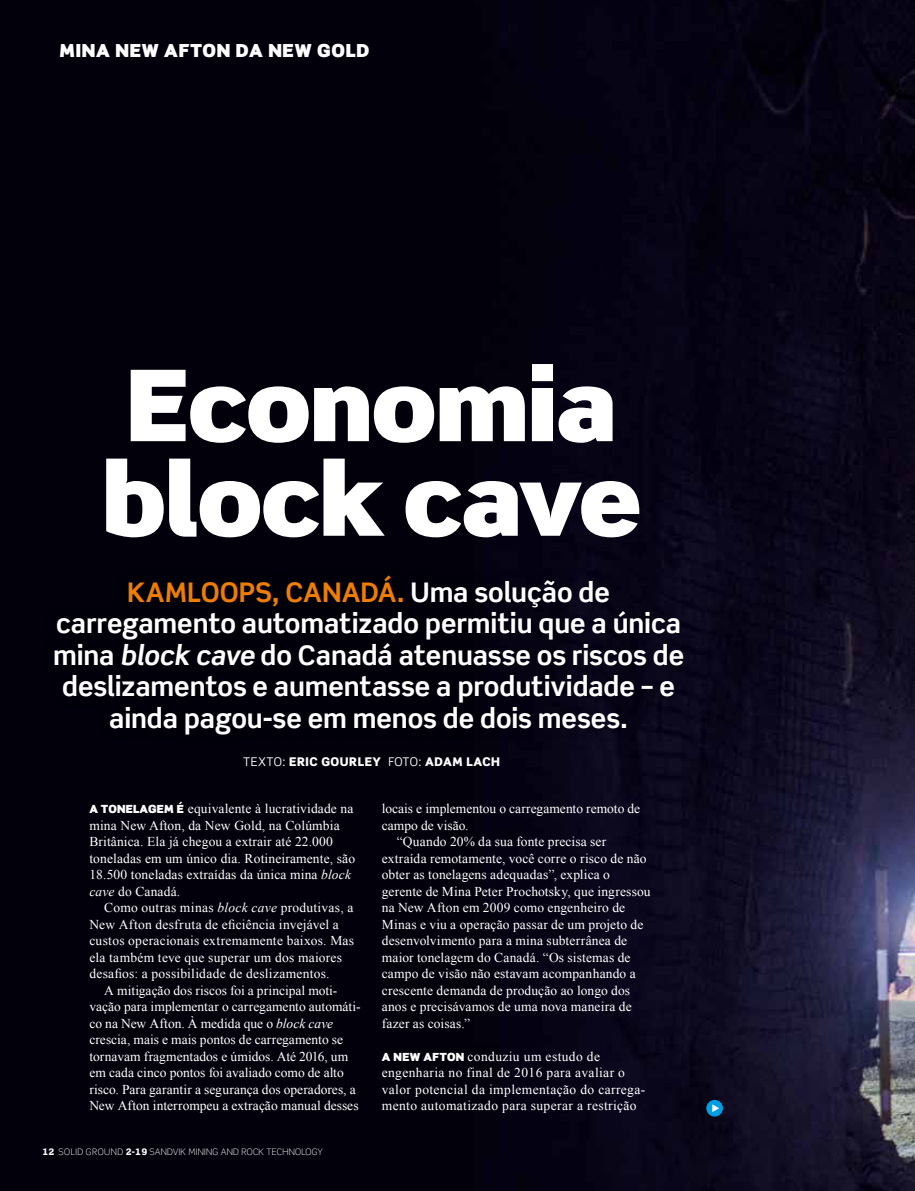
<style>
.page{position:relative;width:915px;height:1191px;background:#fff}
.page>*{position:absolute;margin:0;border:0;box-sizing:border-box;transform-origin:0 0}
.t1{font:900 99px/94.5px "Scene Pro";letter-spacing:-.01em;color:#fff}
.t2{font:700 27px/31.5px "Scene Pro";letter-spacing:-.005em;color:#fff;text-align:center}
.t3{font:900 18px "Scene Pro";letter-spacing:.04em;color:#fff}
.t4{font:13.5px/16.5px "Times New Roman WGL";letter-spacing:.01em;color:#fff}
.t5{font:13.5px/16.5px "Times New Roman WGL";letter-spacing:.03em;color:#fff}
.t6{font:900 12px "Scene Pro";letter-spacing:.04em;color:#fff}
.t7{font:300 9px "Scene Pro";letter-spacing:.025em;color:#fff}
.s1{color:#ef7d00}
.s2{font-style:italic}
.s3{font-weight:400}
.s4{font-family:"Scene Pro";font-weight:900;font-size:11.25px}
.s5{font-weight:900}
</style>
<div class="page">
<img style="left:0;top:0;width:914px;height:1191px">
<div style="left:41px;top:562px;width:655px;height:185px;background:#000;opacity:.44"></div>
<div style="left:706px;top:1100px;width:16px;height:16px;background:#009fe3;border-radius:50%"></div>
<h3 class="t3" style="left:60px;top:38px;width:311px">MINA NEW AFTON DA NEW GOLD</h3>
<h3 class="t3" style="left:24px;top:50px;width:334px">NEW GOLD NEW AFTON GOLD MINE</h3>
<h1 class="t1" style="left:102px;top:356px;width:541px">Economia block cave</h1>
<h2 class="t2" style="left:53px;top:576px;width:632px"><span class="s1">KAMLOOPS, CANADÁ.</span> Uma solução de carregamento automatizado permitiu que a única mina <span class="s2">block cave</span> do Canadá atenuasse os riscos de deslizamentos e aumentasse a produtividade – e ainda pagou-se em menos de dois meses.</h2>
<p class="t6" style="left:243px;top:753px;width:258px"><span class="s3">TEXTO:</span> ERIC GOURLEY <span class="s3">FOTO:</span> ADAM LACH</p>
<p class="t4" style="left:89px;top:800px;width:267px"><span class="s4">A TONELAGEM É</span> equivalente à lucratividade na mina New Afton, da New Gold, na Colúmbia Britânica. Ela já chegou a extrair até 22.000 toneladas em um único dia. Rotineiramente, são 18.500 toneladas extraídas da única mina <span class="s2">block cave</span> do Canadá.</p>
<p class="t4" style="left:89px;top:899px;width:266px;text-indent:15px">Como outras minas <span class="s2">block cave</span> produtivas, a New Afton desfruta de eficiência invejável a custos operacionais extremamente baixos. Mas ela também teve que superar um dos maiores desafios: a possibilidade de deslizamentos.</p>
<p class="t4" style="left:89px;top:981px;width:272px;text-indent:15px">A mitigação dos riscos foi a principal moti&shy;vação para implementar o carregamento automáti&shy;co na New Afton. À medida que o <span class="s2">block cave </span>crescia, mais e mais pontos de carregamento se tornavam fragmentados e úmidos. Até 2016, um em cada cinco pontos foi avaliado como de alto risco. Para garantir a segurança dos operadores, a New Afton interrompeu a extração manual desses</p>
<p class="t4" style="left:381px;top:800px;width:260px">locais e implementou o carregamento remoto de</p>
<p class="t4" style="left:381px;top:816px;width:88px">campo de visão.</p>
<p class="t4" style="left:396px;top:833px;width:211px">“Quando 20% da sua fonte precisa ser</p>
<p class="t4" style="left:381px;top:849px;width:266px">extraída remotamente, você corre o risco de não</p>
<p class="t4" style="left:381px;top:866px;width:229px">obter as tonelagens adequadas”, explica o</p>
<p class="t4" style="left:381px;top:882px;width:270px">gerente de Mina Peter Prochotsky, que ingressou</p>
<p class="t4" style="left:381px;top:899px;width:245px">na New Afton em 2009 como engenheiro de</p>
<p class="t4" style="left:381px;top:915px;width:263px">Minas e viu a operação passar de um projeto de</p>
<p class="t4" style="left:381px;top:932px;width:247px">desenvolvimento para a mina subterrânea de</p>
<p class="t4" style="left:381px;top:948px;width:250px">maior tonelagem do Canadá. “Os sistemas de</p>
<p class="t4" style="left:381px;top:965px;width:255px">campo de visão não estavam acompanhando a</p>
<p class="t4" style="left:381px;top:981px;width:250px">crescente demanda de produção ao longo dos</p>
<p class="t4" style="left:381px;top:998px;width:251px">anos e precisávamos de uma nova maneira de</p>
<p class="t4" style="left:381px;top:1014px;width:90px">fazer as coisas.”</p>
<p class="t5" style="left:381px;top:1048px;width:265px"><span class="s4">A NEW AFTON</span> conduziu um estudo de engenharia no final de 2016 para avaliar o valor potencial da implementação do carrega&shy;mento automatizado para superar a restrição</p>
<p class="t7" style="left:43px;top:1146px;width:282px"><span class="s5">12</span> SOLID GROUND <span class="s5">2-19</span> SANDVIK MINING AND ROCK TECHNOLOGY</p>
</div>
